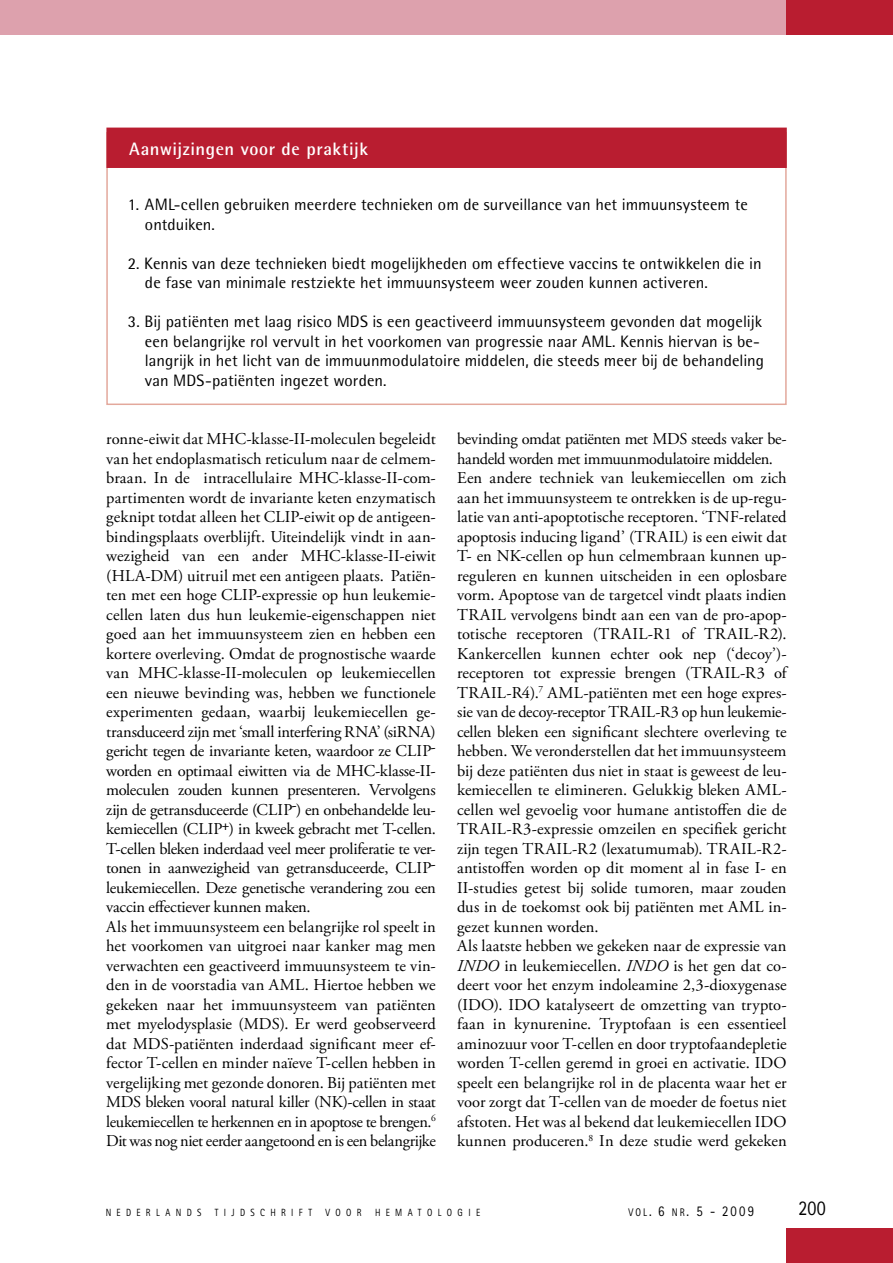
<style>
.page{position:relative;width:893px;height:1263px;background:#fff}
.page>*{position:absolute;margin:0;border:0;box-sizing:border-box;transform-origin:0 0}
.t1{font:21px "Rotis Sans Serif";color:#000;scale:.85 1}
.t2{font:700 18px "Rotis Semi Sans";letter-spacing:.03em;color:#fff}
.t3{font:16.5px/19.5px "Adobe Garamond Pro";color:#000}
.t4{font:16.5px/19.5px "Rotis Semi Sans";letter-spacing:.005em;color:#000}
.t5{font:14.85px "Rotis Sans Serif";color:#000;scale:.85 1}
.t6{font:10.5px "Rotis Sans Serif";color:#000;scale:.85 1}
.s1{font-style:italic}
.s2{font-size:11.1px}
</style>
<div class="page">
<div style="left:787px;top:1229px;width:106px;height:34px;background:#b91d30"></div>
<div style="left:0;top:0;width:893px;height:34px;background:#dda1ad"></div>
<div style="left:107px;top:128px;width:679px;height:39px;background:#b91d30"></div>
<div style="left:106px;top:128px;width:681px;height:40px;border:2px solid #b91d30"></div>
<div style="left:787px;top:0;width:106px;height:34px;background:#b91d30"></div>
<p class="t2" style="left:129px;top:137px;width:240px">Aanwijzingen voor de praktijk</p>
<p class="t4" style="left:145px;top:195px;width:604px;text-indent:-17px">1. AML-cellen gebruiken meerdere technieken om de surveillance van het immuunsysteem te ontduiken.</p>
<p class="t4" style="left:145px;top:253px;width:618px;text-indent:-17px">2. Kennis van deze technieken biedt mogelijkheden om effectieve vaccins te ontwikkelen die in de fase van minimale restziekte het immuunsysteem weer zouden kunnen activeren.</p>
<p class="t4" style="left:145px;top:312px;width:621px;text-indent:-17px">3. Bij patiënten met laag risico MDS is een geactiveerd immuunsysteem gevonden dat mogelijk een belangrijke rol vervult in het voorkomen van progressie naar AML. Kennis hiervan is be&shy;langrijk in het licht van de immuunmodulatoire middelen, die steeds meer bij de behandeling van MDS-patiënten ingezet worden.</p>
<p class="t3" style="left:106px;top:430px;width:331px">ronne-eiwit dat MHC-klasse-II-moleculen begeleidt van het endoplasmatisch reticulum naar de celmem&shy;braan. In de intracellulaire MHC-klasse-II-com&shy;partimenten wordt de invariante keten enzymatisch geknipt totdat alleen het CLIP-eiwit op de antigeen&shy;bindingsplaats overblijft. Uiteindelijk vindt in aan&shy;wezigheid van een ander MHC-klasse-II-eiwit (HLA-DM) uitruil met een antigeen plaats. Patiën&shy;ten met een hoge CLIP-expressie op hun leukemie&shy;cellen laten dus hun leukemie-eigenschappen niet goed aan het immuunsysteem zien en hebben een kortere overleving. Omdat de prognostische waarde van MHC-klasse-II-moleculen op leukemiecellen een nieuwe bevinding was, hebben we functionele experimenten gedaan, waarbij leukemiecellen ge&shy;transduceerd zijn met ‘small interfering RNA’ (siRNA) gericht tegen de invariante keten, waardoor ze CLIP&shy;worden en optimaal eiwitten via de MHC-klasse-II&shy;moleculen zouden kunnen presenteren. Vervolgens zijn de getransduceerde (CLIP-) en onbehandelde leu&shy;kemiecellen (CLIP+) in kweek gebracht met T-cellen.<br>T-cellen bleken inderdaad veel meer proliferatie te ver&shy;tonen in aanwezigheid van getransduceerde, CLIP&shy;leukemiecellen. Deze genetische verandering zou een vaccin effectiever kunnen maken.<br>Als het immuunsysteem een belangrijke rol speelt in het voorkomen van uitgroei naar kanker mag men verwachten een geactiveerd immuunsysteem te vin&shy;den in de voorstadia van AML. Hiertoe hebben we gekeken naar het immuunsysteem van patiënten met myelodysplasie (MDS). Er werd geobserveerd dat MDS-patiënten inderdaad significant meer ef&shy;fector T-cellen en minder naïeve T-cellen hebben in vergelijking met gezonde donoren. Bij patiënten met MDS bleken vooral natural killer (NK)-cellen in staat leukemiecellen te herkennen en in apoptose te brengen.<sup>6<br></sup>Dit was nog niet eerder aangetoond en is een belangrijke</p>
<p class="t3" style="left:457px;top:430px;width:331px">bevinding omdat patiënten met MDS steeds vaker be&shy;handeld worden met immuunmodulatoire middelen.<br>Een andere techniek van leukemiecellen om zich aan het immuunsysteem te ontrekken is de up-regu&shy;latie van anti-apoptotische receptoren. ‘TNF-related apoptosis inducing ligand’ (TRAIL) is een eiwit dat T- en NK-cellen op hun celmembraan kunnen up&shy;reguleren en kunnen uitscheiden in een oplosbare vorm. Apoptose van de targetcel vindt plaats indien TRAIL vervolgens bindt aan een van de pro-apop&shy;totische receptoren (TRAIL-R1 of TRAIL-R2).<br>Kankercellen kunnen echter ook nep (‘decoy’)- receptoren tot expressie brengen (TRAIL-R3 of TRAIL-R4).<sup>7</sup> AML-patiënten met een hoge expres&shy;sie van de decoy-receptor TRAIL-R3 op hun leukemie&shy;cellen bleken een significant slechtere overleving te hebben. We veronderstellen dat het immuunsysteem bij deze patiënten dus niet in staat is geweest de leu&shy;kemiecellen te elimineren. Gelukkig bleken AML&shy;cellen wel gevoelig voor humane antistoffen die de TRAIL-R3-expressie omzeilen en specifiek gericht zijn tegen TRAIL-R2 (lexatumumab). TRAIL-R2- antistoffen worden op dit moment al in fase I- en II-studies getest bij solide tumoren, maar zouden dus in de toekomst ook bij patiënten met AML in&shy;gezet kunnen worden.<br>Als laatste hebben we gekeken naar de expressie van <span class="s1">INDO</span> in leukemiecellen. <span class="s1">INDO</span> is het gen dat co&shy;deert voor het enzym indoleamine 2,3-dioxygenase (IDO). IDO katalyseert de omzetting van trypto&shy;faan in kynurenine. Tryptofaan is een essentieel aminozuur voor T-cellen en door tryptofaandepletie worden T-cellen geremd in groei en activatie. IDO speelt een belangrijke rol in de placenta waar het er voor zorgt dat T-cellen van de moeder de foetus niet afstoten. Het was al bekend dat leukemiecellen IDO kunnen produceren.<sup>8</sup> In deze studie werd gekeken</p>
<p class="t6" style="left:106px;top:1206px;width:13px">NEDERLANDS</p>
<p class="t6" style="left:215px;top:1206px;width:12px">TIJDSCHRIFT</p>
<p class="t6" style="left:325px;top:1206px;width:12px">VOOR</p>
<p class="t6" style="left:375px;top:1206px;width:51px">HEMATOLOGIE</p>
<p class="t5" style="left:628px;top:1202px;width:149px"><span class="s2">VOL</span> . 6 <span class="s2">NR</span> . 5 - 2009</p>
<p class="t1" style="left:799px;top:1196px;width:33px">200</p>
</div>
